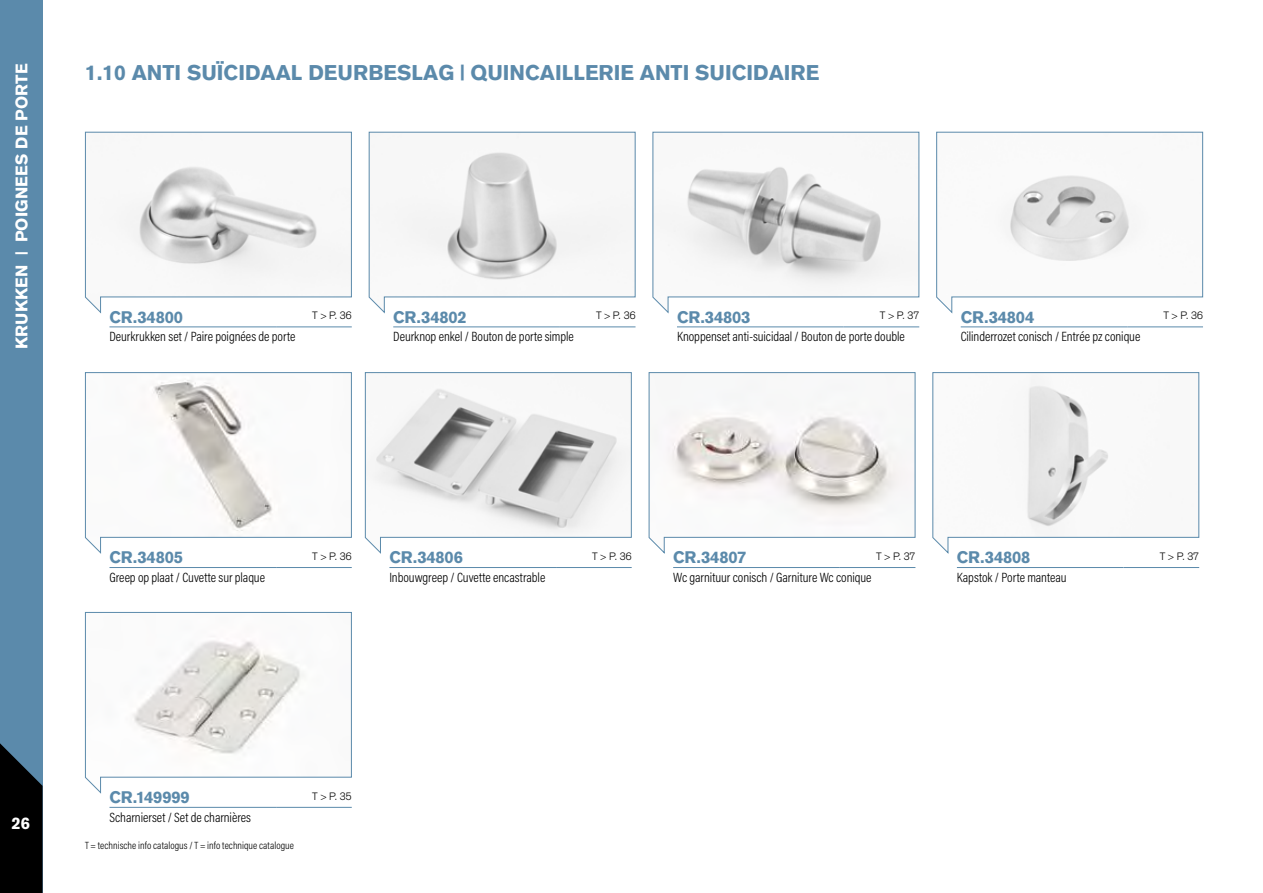
<style>
.page{position:relative;width:1263px;height:893px;background:#fff}
.page>*{position:absolute;margin:0;border:0;box-sizing:border-box;transform-origin:0 0}
.t1{font:900 21px "Akzidenz Grotesk";color:#5b8aab}
.t2{font:900 16.5px "Akzidenz Grotesk";letter-spacing:-.005em;color:#5b8aab}
.t3{font:900 16.5px "Akzidenz Grotesk";letter-spacing:.01em;color:#fff}
.t4{font:300 13.5px "Acumin Pro Cond";letter-spacing:-.005em;color:#000}
.t5{font:300 10.5px "Akzidenz Grotesk";letter-spacing:.015em;color:#000}
.t6{font:300 10.5px "Acumin Pro Cond";letter-spacing:.005em;color:#000}
</style>
<div class="page">
<div style="left:0;top:0;width:43px;height:893px;background:#5b8aab"></div>
<svg style="left:0;top:743px;width:43px;height:150px;background:#0d151a"></svg>
<svg style="left:85px;top:131px;width:267px;height:183px"></svg>
<svg style="left:648px;top:372px;width:268px;height:182px"></svg>
<svg style="left:368px;top:131px;width:268px;height:183px"></svg>
<svg style="left:652px;top:131px;width:268px;height:183px"></svg>
<svg style="left:932px;top:372px;width:267px;height:182px"></svg>
<svg style="left:85px;top:612px;width:267px;height:182px"></svg>
<svg style="left:936px;top:131px;width:267px;height:183px"></svg>
<svg style="left:365px;top:372px;width:267px;height:182px"></svg>
<svg style="left:85px;top:372px;width:267px;height:182px"></svg>
<hr style="left:109px;top:326px;width:167px;height:1px;background:#5b8aab">
<hr style="left:276px;top:326px;width:76px;height:1px;background:#5b8aab">
<hr style="left:389px;top:567px;width:167px;height:1px;background:#5b8aab">
<hr style="left:556px;top:567px;width:76px;height:1px;background:#5b8aab">
<hr style="left:109px;top:567px;width:167px;height:1px;background:#5b8aab">
<hr style="left:276px;top:567px;width:76px;height:1px;background:#5b8aab">
<hr style="left:673px;top:567px;width:167px;height:1px;background:#5b8aab">
<hr style="left:840px;top:567px;width:75px;height:1px;background:#5b8aab">
<hr style="left:957px;top:567px;width:166px;height:1px;background:#5b8aab">
<hr style="left:1123px;top:567px;width:76px;height:1px;background:#5b8aab">
<hr style="left:109px;top:807px;width:167px;height:1px;background:#5b8aab">
<hr style="left:276px;top:807px;width:76px;height:1px;background:#5b8aab">
<hr style="left:393px;top:326px;width:167px;height:1px;background:#5b8aab">
<hr style="left:560px;top:326px;width:75px;height:1px;background:#5b8aab">
<hr style="left:677px;top:326px;width:167px;height:1px;background:#5b8aab">
<hr style="left:844px;top:326px;width:75px;height:1px;background:#5b8aab">
<hr style="left:961px;top:326px;width:166px;height:1px;background:#5b8aab">
<hr style="left:1127px;top:326px;width:76px;height:1px;background:#5b8aab">
<p class="t3" style="left:12px;top:349px;width:287px;rotate:-90deg">KRUKKEN | POIGNEES DE PORTE</p>
<h1 class="t1" style="left:85px;top:60px;width:736px">1.10 ANTI SUÏCIDAAL DEURBESLAG | QUINCAILLERIE ANTI SUICIDAIRE</h1>
<p class="t2" style="left:109px;top:307px;width:75px">CR.34800</p>
<p class="t4" style="left:109px;top:328px;width:187px">Deurkrukken set / Paire poignées de porte</p>
<p class="t5" style="left:312px;top:309px;width:41px">T &gt; P. 36</p>
<p class="t2" style="left:393px;top:307px;width:75px">CR.34802</p>
<p class="t4" style="left:393px;top:328px;width:182px">Deurknop enkel / Bouton de porte simple</p>
<p class="t5" style="left:596px;top:309px;width:41px">T &gt; P. 36</p>
<p class="t2" style="left:677px;top:307px;width:75px">CR.34803</p>
<p class="t4" style="left:677px;top:328px;width:229px">Knoppenset anti-suicidaal / Bouton de porte double</p>
<p class="t5" style="left:880px;top:309px;width:41px">T &gt; P. 37</p>
<p class="t2" style="left:961px;top:307px;width:75px">CR.34804</p>
<p class="t4" style="left:961px;top:328px;width:181px">Cilinderrozet conisch / Entrée pz conique</p>
<p class="t5" style="left:1163px;top:309px;width:41px">T &gt; P. 36</p>
<p class="t2" style="left:109px;top:547px;width:75px">CR.34805</p>
<p class="t4" style="left:109px;top:568px;width:157px">Greep op plaat / Cuvette sur plaque</p>
<p class="t2" style="left:389px;top:547px;width:75px">CR.34806</p>
<p class="t4" style="left:389px;top:568px;width:157px">Inbouwgreep / Cuvette encastrable</p>
<p class="t5" style="left:312px;top:550px;width:41px">T &gt; P. 36</p>
<p class="t5" style="left:592px;top:550px;width:41px">T &gt; P. 36</p>
<p class="t2" style="left:673px;top:547px;width:74px">CR.34807</p>
<p class="t4" style="left:673px;top:568px;width:200px">Wc garnituur conisch / Garniture Wc conique</p>
<p class="t5" style="left:876px;top:550px;width:41px">T &gt; P. 37</p>
<p class="t2" style="left:957px;top:547px;width:75px">CR.34808</p>
<p class="t4" style="left:957px;top:568px;width:111px">Kapstok / Porte manteau</p>
<p class="t5" style="left:1160px;top:550px;width:41px">T &gt; P. 37</p>
<p class="t3" style="left:12px;top:813px;width:20px">26</p>
<p class="t2" style="left:109px;top:787px;width:82px">CR.149999</p>
<p class="t4" style="left:109px;top:808px;width:143px">Scharnierset / Set de charnières</p>
<p class="t6" style="left:85px;top:838px;width:210px">T = technische info catalogus / T = info technique catalogue</p>
<p class="t5" style="left:312px;top:790px;width:41px">T &gt; P. 35</p>
</div>
